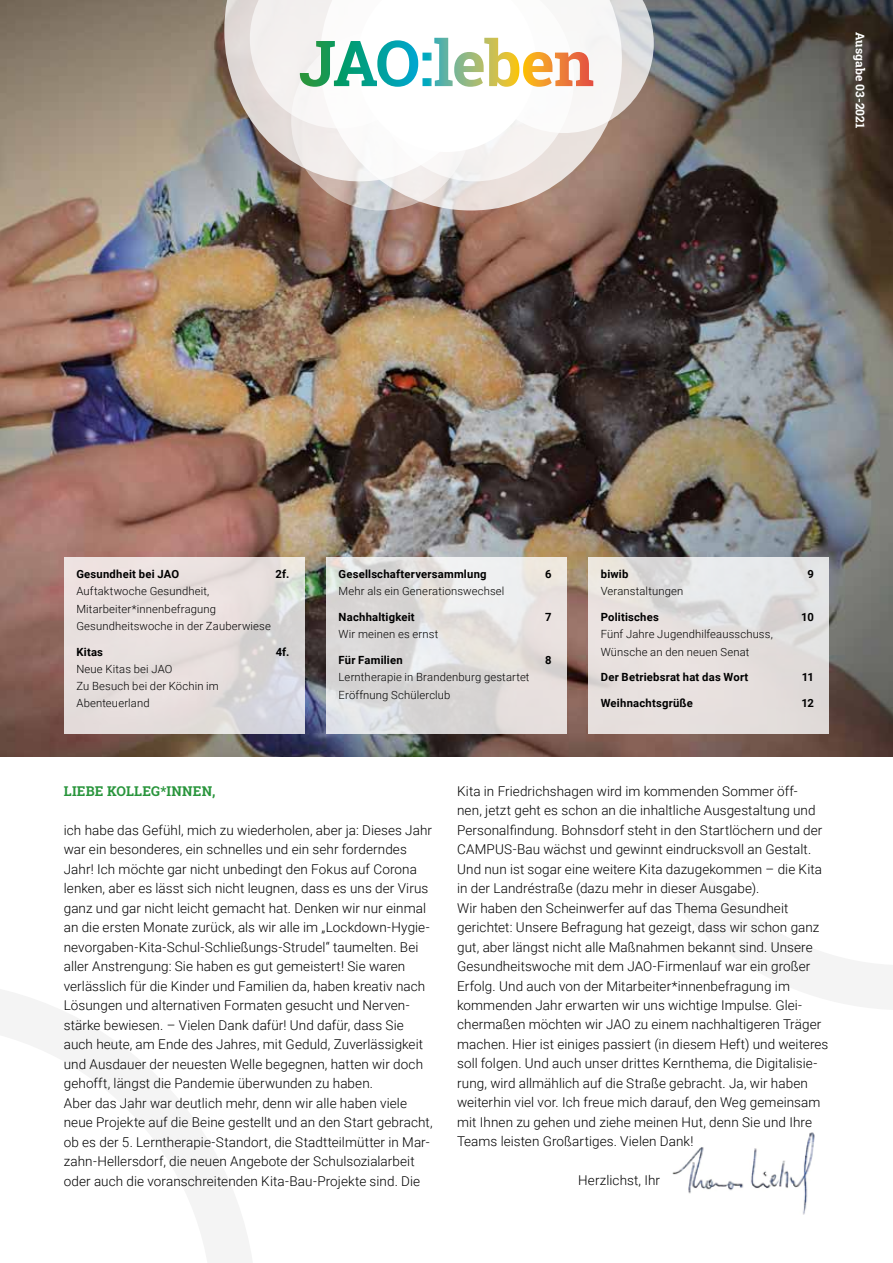
<style>
.page{position:relative;width:893px;height:1263px;background:#fff}
.page>*{position:absolute;margin:0;border:0;box-sizing:border-box;transform-origin:0 0}
.t1{font:300 13.5px/19.5px "Roboto";letter-spacing:.005em;color:#000}
.t2{font:700 13.5px "Roboto Slab";letter-spacing:.02em;color:#29953c}
.t3{font:700 12px "Roboto Slab";letter-spacing:.01em;color:#fff}
.t4{font:300 11.25px/17.2px "Roboto";letter-spacing:.015em;color:#000}
.t5{font:700 11.25px "Roboto";letter-spacing:.02em;color:#000}
</style>
<div class="page">
<img style="left:0;top:0;width:893px;height:757px">
<svg style="left:64px;top:557px;width:241px;height:177px;background:#e4dddc"></svg>
<svg style="left:326px;top:557px;width:241px;height:177px;background:#e0dddc"></svg>
<svg style="left:588px;top:557px;width:241px;height:177px;background:#e4dfde"></svg>
<svg style="left:673px;top:873px;width:220px;height:137px"></svg>
<svg style="left:0;top:989px;width:252px;height:274px"></svg>
<img style="left:673px;top:1132px;width:142px;height:83px">
<svg style="left:320px;top:181px;width:302px;height:29px;background:#c2aba2"></svg>
<svg style="left:291px;top:31px;width:180px;height:179px;background:#d5cdcb"></svg>
<svg style="left:224px;top:0;width:26px;height:181px;background:#b3b0af"></svg>
<svg style="left:250px;top:0;width:404px;height:181px"></svg>
<p class="t3" style="left:868px;top:32px;width:98px;rotate:90deg">Ausgabe 03-2021</p>
<p class="t5" style="left:76px;top:566px;width:104px">Gesundheit bei JAO</p>
<p class="t5" style="left:276px;top:566px;width:15px">2f.</p>
<p class="t4" style="left:76px;top:582px;width:196px">Auftaktwoche Gesundheit,<br>Mitarbeiter*innenbefragung<br>Gesundheitswoche in der Zauberwiese</p>
<p class="t5" style="left:76px;top:644px;width:28px">Kitas</p>
<p class="t5" style="left:276px;top:644px;width:15px">4f.</p>
<p class="t4" style="left:76px;top:660px;width:144px">Neue Kitas bei JAO<br>Zu Besuch bei der Köchin im<br>Abenteuerland</p>
<p class="t5" style="left:339px;top:566px;width:150px">Gesellschafterversammlung</p>
<p class="t5" style="left:545px;top:566px;width:8px">6</p>
<p class="t4" style="left:339px;top:582px;width:167px">Mehr als ein Generationswechsel</p>
<p class="t5" style="left:339px;top:609px;width:78px">Nachhaltigkeit</p>
<p class="t5" style="left:545px;top:609px;width:8px">7</p>
<p class="t4" style="left:339px;top:625px;width:101px">Wir meinen es ernst</p>
<p class="t5" style="left:339px;top:652px;width:66px">Für Familien</p>
<p class="t5" style="left:545px;top:652px;width:8px">8</p>
<p class="t4" style="left:339px;top:668px;width:192px">Lerntherapie in Brandenburg gestartet<br>Eröffnung Schülerclub</p>
<p class="t5" style="left:601px;top:566px;width:29px">biwib</p>
<p class="t5" style="left:807px;top:566px;width:8px">9</p>
<p class="t4" style="left:601px;top:582px;width:84px">Veranstaltungen</p>
<p class="t5" style="left:601px;top:609px;width:59px">Politisches</p>
<p class="t5" style="left:801px;top:609px;width:14px">10</p>
<p class="t4" style="left:601px;top:625px;width:174px">Fünf Jahre Jugendhilfeausschuss,<br>Wünsche an den neuen Senat</p>
<p class="t5" style="left:601px;top:669px;width:149px">Der Betriebsrat hat das Wort</p>
<p class="t5" style="left:802px;top:669px;width:14px">11</p>
<p class="t5" style="left:601px;top:695px;width:94px">Weihnachtsgrüße</p>
<p class="t5" style="left:801px;top:695px;width:14px">12</p>
<p class="t2" style="left:64px;top:781px;width:153px">LIEBE KOLLEG*INNEN,</p>
<p class="t1" style="left:64px;top:819px;width:370px">ich habe das Gefühl, mich zu wiederholen, aber ja: Dieses Jahr war ein besonderes, ein schnelles und ein sehr forderndes Jahr! Ich möchte gar nicht unbedingt den Fokus auf Corona lenken, aber es lässt sich nicht leugnen, dass es uns der Virus ganz und gar nicht leicht gemacht hat. Denken wir nur einmal an die ersten Monate zurück, als wir alle im „Lockdown-Hygie&shy;nevorgaben-Kita-Schul-Schließungs-Strudel“ taumelten. Bei aller Anstrengung: Sie haben es gut gemeistert! Sie waren verlässlich für die Kinder und Familien da, haben kreativ nach Lösungen und alternativen Formaten gesucht und Nerven&shy;stärke bewiesen. – Vielen Dank dafür! Und dafür, dass Sie auch heute, am Ende des Jahres, mit Geduld, Zuverlässigkeit und Ausdauer der neuesten Welle begegnen, hatten wir doch gehofft, längst die Pandemie überwunden zu haben.<br>Aber das Jahr war deutlich mehr, denn wir alle haben viele neue Projekte auf die Beine gestellt und an den Start gebracht, ob es der 5. Lerntherapie-Standort, die Stadtteilmütter in Mar&shy;zahn-Hellersdorf, die neuen Angebote der Schulsozialarbeit oder auch die voranschreitenden Kita-Bau-Projekte sind. Die</p>
<p class="t1" style="left:457px;top:780px;width:373px">Kita in Friedrichshagen wird im kommenden Sommer öff-<br>nen, jetzt geht es schon an die inhaltliche Ausgestaltung und Personalfindung. Bohnsdorf steht in den Startlöchern und der CAMPUS-Bau wächst und gewinnt eindrucksvoll an Gestalt.<br>Und nun ist sogar eine weitere Kita dazugekommen – die Kita in der Landréstraße (dazu mehr in dieser Ausgabe).<br>Wir haben den Scheinwerfer auf das Thema Gesundheit gerichtet: Unsere Befragung hat gezeigt, dass wir schon ganz gut, aber längst nicht alle Maßnahmen bekannt sind. Unsere Gesundheitswoche mit dem JAO-Firmenlauf war ein großer Erfolg. Und auch von der Mitarbeiter*innenbefragung im kommenden Jahr erwarten wir uns wichtige Impulse. Glei&shy;chermaßen möchten wir JAO zu einem nachhaltigeren Träger machen. Hier ist einiges passiert (in diesem Heft) und weiteres soll folgen. Und auch unser drittes Kernthema, die Digitalisie&shy;rung, wird allmählich auf die Straße gebracht. Ja, wir haben weiterhin viel vor. Ich freue mich darauf, den Weg gemeinsam mit Ihnen zu gehen und ziehe meinen Hut, denn Sie und Ihre Teams leisten Großartiges. Vielen Dank!</p>
<p class="t1" style="left:578px;top:1170px;width:83px">Herzlichst, Ihr</p>
</div>
